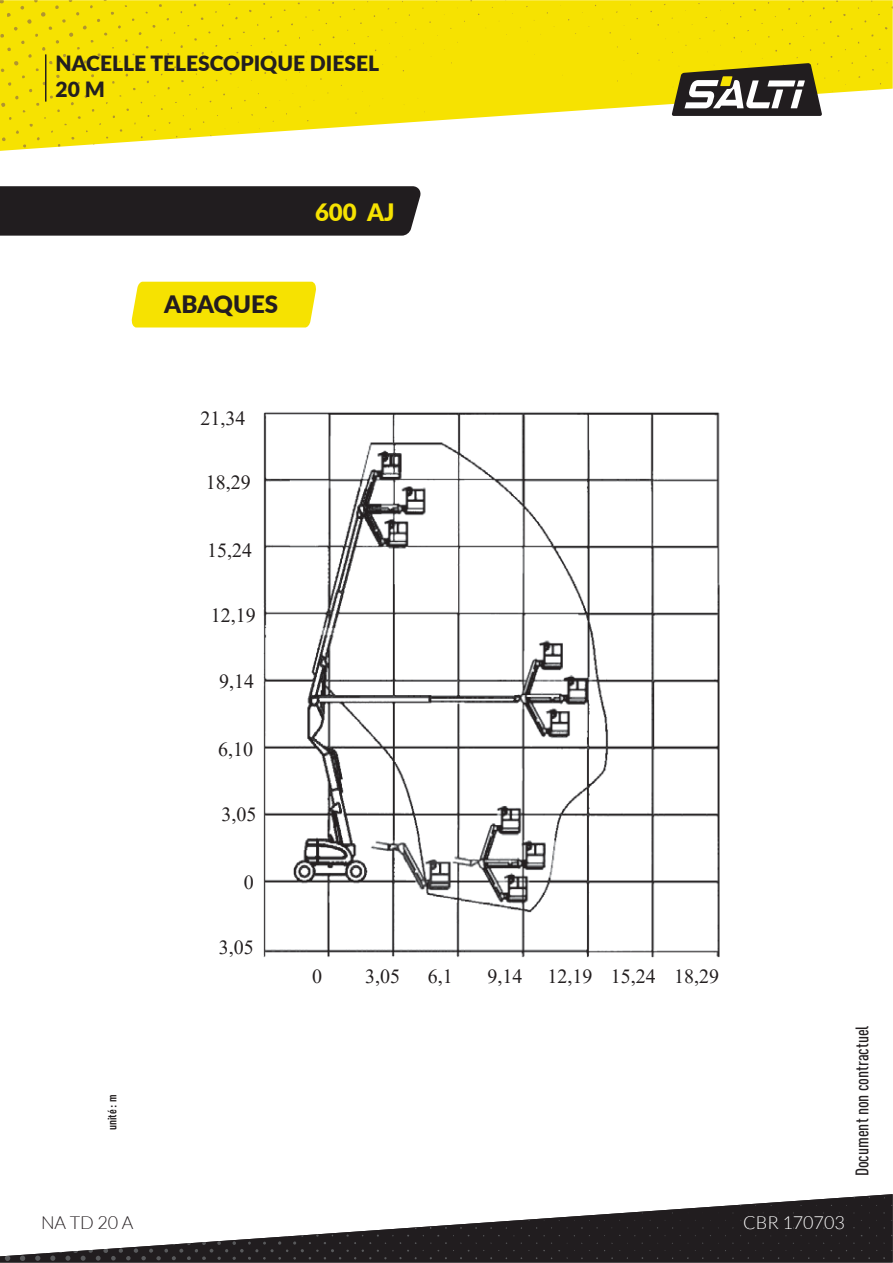
<style>
.page{position:relative;width:893px;height:1263px;background:#fff}
.page>*{position:absolute;margin:0;border:0;box-sizing:border-box;transform-origin:0 0}
.t1{font:900 24px "Lato";color:#231d20}
.t2{font:900 24px "Lato";color:#f6e201}
.t3{font:900 21px/25.2px "Lato";color:#231f20}
.t4{font:19.95px "Times New Roman";color:#231f20}
.t5{font:500 18px "DIN Cond";color:#231f20}
.t6{font:300 18px "Lato";color:#fff}
.t7{font:300 18px "Lato";color:#231d20}
.t8{font:700 12px "DIN Cond";color:#231f20}
</style>
<div class="page">
<div style="left:132px;top:282px;width:184px;height:46px;background:#f6e201"></div>
<svg style="left:0;top:0;width:893px;height:151px;fill:#f6e201"></svg>
<svg style="left:0;top:0;width:4px;height:4px"></svg>
<svg style="left:41px;top:12px;width:5px;height:5px"></svg>
<svg style="left:69px;top:32px;width:4px;height:5px"></svg>
<svg style="left:27px;top:19px;width:5px;height:5px"></svg>
<svg style="left:14px;top:61px;width:5px;height:5px"></svg>
<svg style="left:1px;top:102px;width:4px;height:5px"></svg>
<svg style="left:82px;top:25px;width:5px;height:5px"></svg>
<svg style="left:77px;top:116px;width:4px;height:3px"></svg>
<svg style="left:84px;top:95px;width:4px;height:3px"></svg>
<svg style="left:91px;top:74px;width:3px;height:4px"></svg>
<svg style="left:97px;top:53px;width:4px;height:4px"></svg>
<svg style="left:50px;top:95px;width:3px;height:4px"></svg>
<svg style="left:56px;top:74px;width:4px;height:4px"></svg>
<svg style="left:63px;top:54px;width:3px;height:4px"></svg>
<svg style="left:76px;top:12px;width:3px;height:4px"></svg>
<svg style="left:152px;top:25px;width:4px;height:3px"></svg>
<svg style="left:145px;top:46px;width:4px;height:3px"></svg>
<svg style="left:139px;top:66px;width:4px;height:3px"></svg>
<svg style="left:48px;top:26px;width:4px;height:4px"></svg>
<svg style="left:62px;top:19px;width:4px;height:4px"></svg>
<svg style="left:56px;top:40px;width:3px;height:4px"></svg>
<svg style="left:36px;top:103px;width:4px;height:3px"></svg>
<svg style="left:29px;top:124px;width:4px;height:3px"></svg>
<svg style="left:55px;top:5px;width:4px;height:4px"></svg>
<svg style="left:42px;top:47px;width:4px;height:4px"></svg>
<svg style="left:16px;top:130px;width:3px;height:4px"></svg>
<svg style="left:28px;top:54px;width:4px;height:4px"></svg>
<svg style="left:15px;top:96px;width:4px;height:4px"></svg>
<svg style="left:2px;top:137px;width:4px;height:4px"></svg>
<svg style="left:21px;top:40px;width:4px;height:4px"></svg>
<svg style="left:8px;top:82px;width:3px;height:4px"></svg>
<svg style="left:20px;top:5px;width:4px;height:5px"></svg>
<svg style="left:14px;top:27px;width:4px;height:4px"></svg>
<svg style="left:7px;top:48px;width:4px;height:3px"></svg>
<svg style="left:7px;top:13px;width:4px;height:4px"></svg>
<svg style="left:0;top:34px;width:4px;height:4px"></svg>
<svg style="left:118px;top:25px;width:3px;height:4px"></svg>
<svg style="left:84px;top:60px;width:3px;height:4px"></svg>
<svg style="left:125px;top:73px;width:3px;height:4px"></svg>
<svg style="left:35px;top:68px;width:4px;height:3px"></svg>
<svg style="left:35px;top:33px;width:3px;height:4px"></svg>
<svg style="left:672px;top:63px;width:150px;height:53px"></svg>
<hr style="left:45px;top:54px;width:1px;height:48px;background:#231f20">
<div style="left:0;top:186px;width:421px;height:50px;background:#211d1f"></div>
<svg style="left:0;top:1194px;width:893px;height:69px;fill:#211d1f"></svg>
<svg style="left:0;top:1195px;width:93px;height:66px"></svg>
<svg style="left:95px;top:1195px;width:88px;height:66px"></svg>
<svg style="left:460px;top:1250px;width:17px;height:10px"></svg>
<svg style="left:187px;top:1196px;width:94px;height:64px"></svg>
<svg style="left:430px;top:1250px;width:9px;height:10px"></svg>
<svg style="left:286px;top:1197px;width:123px;height:63px"></svg>
<img style="left:263px;top:412px;width:457px;height:546px">
<p class="t3" style="left:56px;top:51px;width:325px">NACELLE TELESCOPIQUE DIESEL<br>20 M</p>
<p class="t1" style="left:164px;top:289px;width:115px">ABAQUES</p>
<p class="t2" style="left:315px;top:197px;width:81px">600 AJ</p>
<p class="t4" style="left:200px;top:407px;width:46px">21,34</p>
<p class="t4" style="left:206px;top:471px;width:46px">18,29</p>
<p class="t4" style="left:207px;top:539px;width:46px">15,24</p>
<p class="t4" style="left:211px;top:604px;width:46px">12,19</p>
<p class="t4" style="left:219px;top:670px;width:36px">9,14</p>
<p class="t4" style="left:218px;top:738px;width:36px">6,10</p>
<p class="t4" style="left:222px;top:803px;width:36px">3,05</p>
<p class="t4" style="left:244px;top:871px;width:11px">0</p>
<p class="t8" style="left:108px;top:1130px;width:37px;rotate:-90deg">unité : m</p>
<p class="t4" style="left:219px;top:937px;width:36px">3,05</p>
<p class="t4" style="left:312px;top:965px;width:11px">0</p>
<p class="t4" style="left:365px;top:965px;width:36px">3,05</p>
<p class="t4" style="left:428px;top:965px;width:26px">6,1</p>
<p class="t4" style="left:488px;top:965px;width:233px">9,14 12,19 15,24 18,29</p>
<p class="t5" style="left:851px;top:1176px;width:153px;rotate:-90deg">Document non contractuel</p>
<p class="t7" style="left:41px;top:1211px;width:94px">NA TD 20 A</p>
<p class="t6" style="left:743px;top:1211px;width:103px">CBR 170703</p>
</div>
